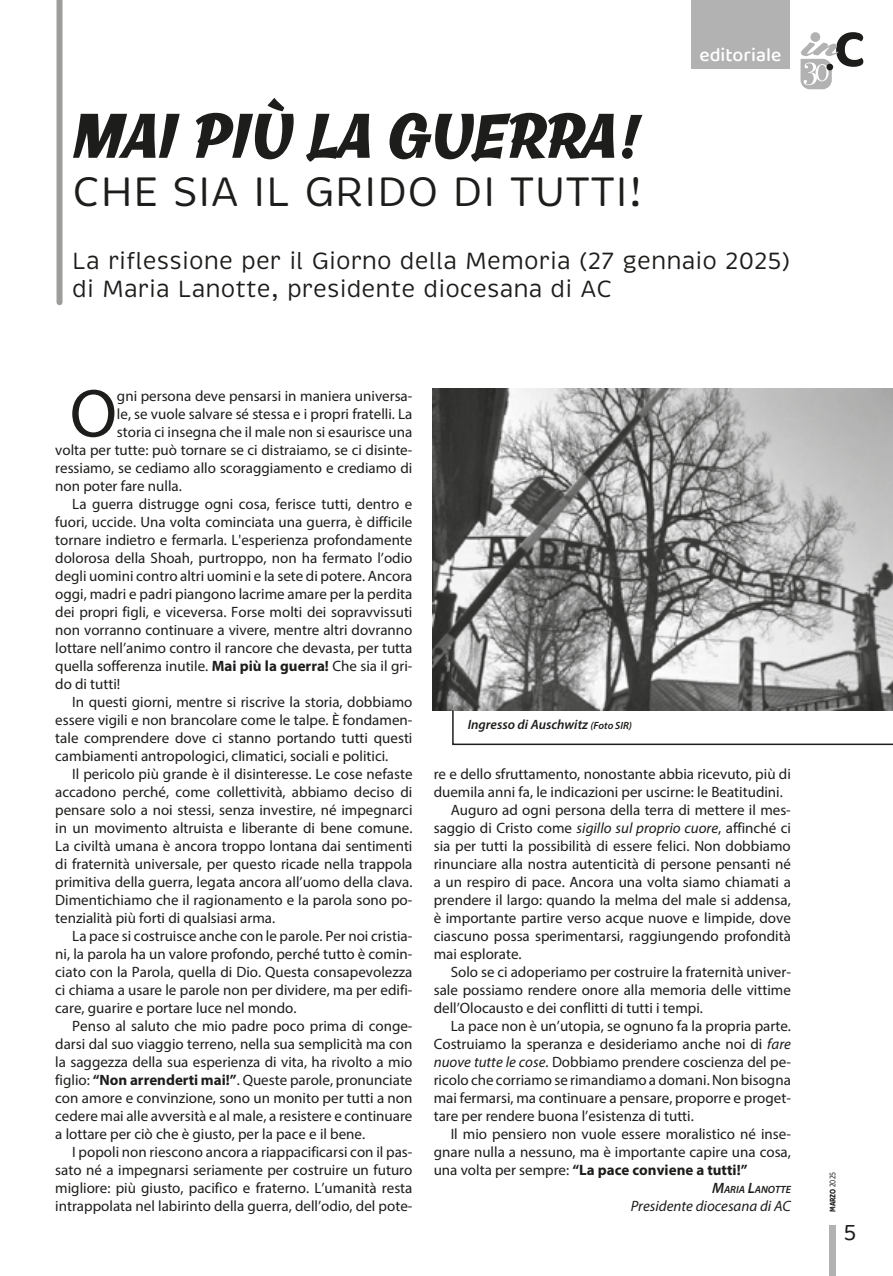
<style>
.page{position:relative;width:893px;height:1276px;background:#fff}
.page>*{position:absolute;margin:0;border:0;box-sizing:border-box;transform-origin:0 0}
.t1{font:68.4px "Myriad Pro";color:#1d1d1b}
.t2{font:55.5px "Chill Script";letter-spacing:.03em;color:#1d1d1b}
.t3{font:42px "Brevia";letter-spacing:.005em;color:#1d1d1b}
.t4{font:24px/28.8px "Brevia";color:#1d1d1b}
.t5{font:24px "Baloo 2";color:#1d1d1b}
.t6{font:500 19.5px "Baloo 2";color:#fff}
.t7{font:15px "Myriad Pro";color:#1d1d1b}
.t8{font:700 15px "Myriad Pro";color:#1d1d1b}
.t9{font:italic 15px "Myriad Pro";color:#1d1d1b}
.t10{font:italic 600 13.5px "Myriad Pro";color:#1d1d1b}
.t11{font:italic 600 10.5px "Myriad Pro";color:#1d1d1b}
.t12{font:700 9px "Baloo 2";color:#1d1d1b;scale:.8 1}
.s1{font-weight:700}
.s2{font-size:10.5px}
.s3{font-style:italic}
.s4{font-weight:400}
.s5{font-size:15px}
</style>
<div class="page">
<div style="left:57px;top:0;width:6px;height:302px;background:#9d9d9c"></div>
<img style="left:433px;top:388px;width:460px;height:322px">
<svg style="left:451px;top:709px;width:442px;height:37px"></svg>
<div style="left:691px;top:0;width:99px;height:69px;background:#b3b2b2"></div>
<div style="left:829px;top:1225px;width:7px;height:51px;background:#b3b2b2"></div>
<svg style="left:800px;top:32px;width:63px;height:57px"></svg>
<div style="left:826px;top:64px;width:7px;height:6px;background:#1d1d1b;border-radius:50%"></div>
<h2 class="t2" style="left:72px;top:98px;width:566px">MAI PIÙ LA GUERRA!</h2>
<h3 class="t3" style="left:73px;top:166px;width:571px">CHE SIA IL GRIDO DI TUTTI!</h3>
<h3 class="t6" style="left:699px;top:41px;width:83px">editoriale</h3>
<h3 class="t4" style="left:72px;top:246px;width:720px">La riflessione per il Giorno della Memoria (27 gennaio 2025) di Maria Lanotte, presidente diocesana di AC</h3>
<h1 class="t1" style="left:70px;top:371px;width:49px">O</h1>
<p class="t7" style="left:117px;top:386px;width:297px">gni persona deve pensarsi in maniera universa-</p>
<p class="t7" style="left:117px;top:404px;width:297px">le, se vuole salvare sé stessa e i propri fratelli. La</p>
<p class="t7" style="left:117px;top:422px;width:297px">storia ci insegna che il male non si esaurisce una</p>
<p class="t7" style="left:55px;top:440px;width:359px">volta per tutte: può tornare se ci distraiamo, se ci disinte-</p>
<p class="t7" style="left:55px;top:458px;width:359px">ressiamo, se cediamo allo scoraggiamento e crediamo di</p>
<p class="t7" style="left:55px;top:476px;width:128px">non poter fare nulla.</p>
<p class="t7" style="left:72px;top:494px;width:342px">La guerra distrugge ogni cosa, ferisce tutti, dentro e</p>
<p class="t7" style="left:55px;top:512px;width:359px">fuori, uccide. Una volta cominciata una guerra, è difficile</p>
<p class="t7" style="left:55px;top:530px;width:359px">tornare indietro e fermarla. L'esperienza profondamente</p>
<p class="t7" style="left:55px;top:548px;width:359px">dolorosa della Shoah, purtroppo, non ha fermato l’odio</p>
<p class="t7" style="left:55px;top:566px;width:359px">degli uomini contro altri uomini e la sete di potere. Ancora</p>
<p class="t7" style="left:55px;top:584px;width:359px">oggi, madri e padri piangono lacrime amare per la perdita</p>
<p class="t7" style="left:55px;top:602px;width:359px">dei propri figli, e viceversa. Forse molti dei sopravvissuti</p>
<p class="t7" style="left:55px;top:620px;width:359px">non vorranno continuare a vivere, mentre altri dovranno</p>
<p class="t7" style="left:55px;top:638px;width:359px">lottare nell’animo contro il rancore che devasta, per tutta</p>
<p class="t7" style="left:55px;top:656px;width:359px">quella sofferenza inutile. <span class="s1">Mai più la guerra!</span> Che sia il gri-</p>
<p class="t7" style="left:55px;top:674px;width:67px">do di tutti!</p>
<p class="t7" style="left:72px;top:692px;width:342px">In questi giorni, mentre si riscrive la storia, dobbiamo</p>
<p class="t7" style="left:55px;top:710px;width:359px">essere vigili e non brancolare come le talpe. È fondamen-</p>
<p class="t7" style="left:55px;top:728px;width:359px">tale comprendere dove ci stanno portando tutti questi</p>
<p class="t7" style="left:55px;top:746px;width:335px">cambiamenti antropologici, climatici, sociali e politici.</p>
<p class="t7" style="left:72px;top:764px;width:342px">Il pericolo più grande è il disinteresse. Le cose nefaste</p>
<p class="t7" style="left:55px;top:782px;width:359px">accadono perché, come collettività, abbiamo deciso di</p>
<p class="t7" style="left:55px;top:800px;width:359px">pensare solo a noi stessi, senza investire, né impegnarci</p>
<p class="t7" style="left:55px;top:818px;width:359px">in un movimento altruista e liberante di bene comune.</p>
<p class="t7" style="left:55px;top:836px;width:359px">La civiltà umana è ancora troppo lontana dai sentimenti</p>
<p class="t7" style="left:55px;top:854px;width:359px">di fraternità universale, per questo ricade nella trappola</p>
<p class="t7" style="left:55px;top:872px;width:359px">primitiva della guerra, legata ancora all’uomo della clava.</p>
<p class="t7" style="left:55px;top:890px;width:359px">Dimentichiamo che il ragionamento e la parola sono po-</p>
<p class="t7" style="left:55px;top:908px;width:221px">tenzialità più forti di qualsiasi arma.</p>
<p class="t7" style="left:72px;top:926px;width:342px">La pace si costruisce anche con le parole. Per noi cristia-</p>
<p class="t7" style="left:55px;top:944px;width:359px">ni, la parola ha un valore profondo, perché tutto è comin-</p>
<p class="t7" style="left:55px;top:962px;width:359px">ciato con la Parola, quella di Dio. Questa consapevolezza</p>
<p class="t7" style="left:55px;top:980px;width:359px">ci chiama a usare le parole non per dividere, ma per edifi-</p>
<p class="t7" style="left:55px;top:998px;width:243px">care, guarire e portare luce nel mondo.</p>
<p class="t7" style="left:72px;top:1016px;width:342px">Penso al saluto che mio padre poco prima di conge-</p>
<p class="t7" style="left:55px;top:1034px;width:359px">darsi dal suo viaggio terreno, nella sua semplicità ma con</p>
<p class="t7" style="left:55px;top:1052px;width:359px">la saggezza della sua esperienza di vita, ha rivolto a mio</p>
<p class="t7" style="left:55px;top:1070px;width:359px">figlio: <span class="s1">“Non arrenderti mai!”</span>. Queste parole, pronunciate</p>
<p class="t7" style="left:55px;top:1088px;width:359px">con amore e convinzione, sono un monito per tutti a non</p>
<p class="t7" style="left:55px;top:1106px;width:359px">cedere mai alle avversità e al male, a resistere e continuare</p>
<p class="t7" style="left:55px;top:1124px;width:311px">a lottare per ciò che è giusto, per la pace e il bene.</p>
<p class="t7" style="left:72px;top:1142px;width:342px">I popoli non riescono ancora a riappacificarsi con il pas-</p>
<p class="t7" style="left:55px;top:1160px;width:359px">sato né a impegnarsi seriamente per costruire un futuro</p>
<p class="t7" style="left:55px;top:1178px;width:359px">migliore: più giusto, pacifico e fraterno. L’umanità resta</p>
<p class="t7" style="left:55px;top:1196px;width:359px">intrappolata nel labirinto della guerra, dell’odio, del pote-</p>
<p class="t10" style="left:468px;top:715px;width:166px">Ingresso di Auschwitz <span class="s2">(Foto SIR)</span></p>
<p class="t7" style="left:434px;top:764px;width:359px">re e dello sfruttamento, nonostante abbia ricevuto, più di</p>
<p class="t7" style="left:434px;top:782px;width:351px">duemila anni fa, le indicazioni per uscirne: le Beatitudini.</p>
<p class="t7" style="left:451px;top:800px;width:342px">Auguro ad ogni persona della terra di mettere il mes-</p>
<p class="t7" style="left:434px;top:818px;width:359px">saggio di Cristo come <span class="s3">sigillo sul proprio cuore</span>, affinché ci</p>
<p class="t7" style="left:434px;top:836px;width:359px">sia per tutti la possibilità di essere felici. Non dobbiamo</p>
<p class="t7" style="left:434px;top:854px;width:359px">rinunciare alla nostra autenticità di persone pensanti né</p>
<p class="t7" style="left:434px;top:872px;width:359px">a un respiro di pace. Ancora una volta siamo chiamati a</p>
<p class="t7" style="left:434px;top:890px;width:359px">prendere il largo: quando la melma del male si addensa,</p>
<p class="t7" style="left:434px;top:908px;width:359px">è importante partire verso acque nuove e limpide, dove</p>
<p class="t7" style="left:434px;top:926px;width:359px">ciascuno possa sperimentarsi, raggiungendo profondità</p>
<p class="t7" style="left:434px;top:944px;width:89px">mai esplorate.</p>
<p class="t7" style="left:451px;top:962px;width:342px">Solo se ci adoperiamo per costruire la fraternità univer-</p>
<p class="t7" style="left:434px;top:980px;width:359px">sale possiamo rendere onore alla memoria delle vittime</p>
<p class="t7" style="left:434px;top:998px;width:271px">dell’Olocausto e dei conflitti di tutti i tempi.</p>
<p class="t7" style="left:451px;top:1016px;width:342px">La pace non è un’utopia, se ognuno fa la propria parte.</p>
<p class="t7" style="left:434px;top:1034px;width:359px">Costruiamo la speranza e desideriamo anche noi di <span class="s3">fare</span></p>
<p class="t7" style="left:434px;top:1052px;width:359px"><span class="s3">nuove tutte le cose</span>. Dobbiamo prendere coscienza del pe-</p>
<p class="t7" style="left:434px;top:1070px;width:359px">ricolo che corriamo se rimandiamo a domani. Non bisogna</p>
<p class="t7" style="left:434px;top:1088px;width:359px">mai fermarsi, ma continuare a pensare, proporre e proget-</p>
<p class="t7" style="left:434px;top:1106px;width:262px">tare per rendere buona l’esistenza di tutti.</p>
<p class="t7" style="left:451px;top:1124px;width:342px">Il mio pensiero non vuole essere moralistico né inse-</p>
<p class="t7" style="left:434px;top:1142px;width:359px">gnare nulla a nessuno, ma è importante capire una cosa,</p>
<p class="t8" style="left:434px;top:1160px;width:315px"><span class="s4">una volta per sempre:</span> “La pace conviene a tutti!”</p>
<p class="t11" style="left:712px;top:1182px;width:80px"><span class="s5">M</span>ARIA <span class="s5">L</span>ANOTTE</p>
<p class="t9" style="left:631px;top:1196px;width:162px">Presidente diocesana di AC</p>
<p class="t12" style="left:827px;top:1212px;width:52px;rotate:-90deg">MARZO <span class="s4">2025</span></p>
<h3 class="t5" style="left:843px;top:1215px;width:14px">5</h3>
</div>
